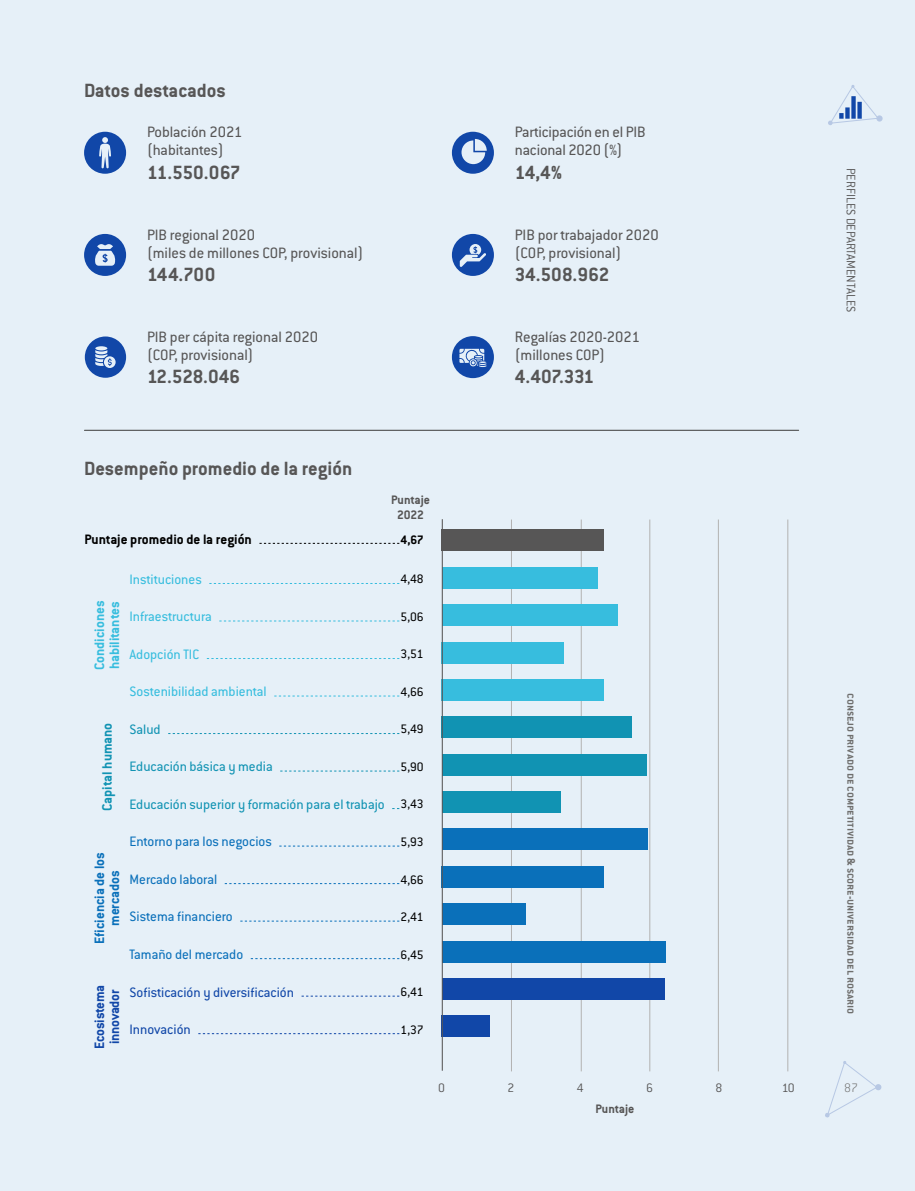
<style>
.page{position:relative;width:915px;height:1191px;background:#fff}
.page>*{position:absolute;margin:0;border:0;box-sizing:border-box;transform-origin:0 0}
.t1{font:700 21px "Conduit ITC Std";color:#575656}
.t2{font:16.5px/18.1px "Conduit ITC Std";color:#575656}
.t3{font:15px "Conduit ITC Std";color:#1193b3}
.t4{font:15px "Conduit ITC Std";color:#0a70ba}
.t5{font:15px "Conduit ITC Std";color:#37bdde}
.t6{font:15px "Conduit ITC Std";color:#1147a8}
.t7{font:700 15px "Conduit ITC Std";color:#000}
.t8{font:700 15px/15px "Conduit ITC Std";letter-spacing:-.01em;color:#37bdde}
.t9{font:700 15px/15px "Conduit ITC Std";color:#0a70ba;text-align:center}
.t10{font:700 15px/15px "Conduit ITC Std";letter-spacing:-.02em;color:#1147a8;text-align:center}
.t11{font:700 15px "Conduit ITC Std";color:#1193b3}
.t12{font:13.5px "Conduit ITC Std";color:#000}
.t13{font:300 13.5px "Conduit ITC Std";color:#575656}
.t14{font:700 13.5px/15px "Conduit ITC Std";letter-spacing:-.01em;color:#575656;text-align:center}
.t15{font:700 13.5px "Conduit ITC Std";color:#000}
.t16{font:200 13.5px "Conduit ITC Std";color:#6f6f6e}
.t17{font:700 12px "Conduit ITC Std";letter-spacing:-.01em;color:#6f6f6e}
.s1{font-size:13.5px;color:#000}
</style>
<div class="page">
<div style="left:0;top:0;width:914px;height:1191px;background:#e6f0f8"></div>
<hr style="left:84px;top:430px;width:714px;height:1px;background:#3c3c3b">
<svg style="left:452px;top:132px;width:42px;height:42px;background:#7495cd"></svg>
<svg style="left:84px;top:234px;width:42px;height:42px;background:#6388c6"></svg>
<svg style="left:84px;top:132px;width:42px;height:42px;background:#587fc2"></svg>
<svg style="left:452px;top:234px;width:42px;height:42px;background:#5a81c3"></svg>
<svg style="left:85px;top:336px;width:41px;height:42px;background:#5e84c4"></svg>
<svg style="left:452px;top:336px;width:42px;height:42px;background:#6186c6"></svg>
<hr style="left:787px;top:519px;width:1px;height:552px;background:#b2b2b1">
<hr style="left:717px;top:519px;width:1px;height:552px;background:#b2b2b1">
<hr style="left:649px;top:519px;width:1px;height:552px;background:#b2b2b1">
<hr style="left:580px;top:519px;width:1px;height:552px;background:#b2b2b1">
<hr style="left:511px;top:519px;width:1px;height:552px;background:#b2b2b1">
<svg style="left:259px;top:543px;width:140px;height:1px"></svg>
<svg style="left:209px;top:583px;width:190px;height:1px"></svg>
<svg style="left:219px;top:621px;width:180px;height:1px"></svg>
<svg style="left:207px;top:658px;width:192px;height:1px"></svg>
<svg style="left:274px;top:696px;width:125px;height:1px"></svg>
<svg style="left:168px;top:733px;width:231px;height:1px"></svg>
<svg style="left:280px;top:771px;width:119px;height:1px"></svg>
<svg style="left:279px;top:846px;width:120px;height:1px"></svg>
<svg style="left:225px;top:883px;width:174px;height:1px"></svg>
<svg style="left:240px;top:921px;width:159px;height:1px"></svg>
<svg style="left:251px;top:958px;width:148px;height:1px"></svg>
<svg style="left:301px;top:996px;width:98px;height:1px"></svg>
<svg style="left:198px;top:1033px;width:201px;height:1px"></svg>
<div style="left:441px;top:530px;width:162px;height:21px;background:#575656"></div>
<div style="left:441px;top:567px;width:156px;height:21px;background:#37bdde"></div>
<div style="left:441px;top:604px;width:176px;height:21px;background:#37bdde"></div>
<div style="left:441px;top:679px;width:162px;height:21px;background:#37bdde"></div>
<div style="left:441px;top:717px;width:190px;height:21px;background:#1193b3"></div>
<div style="left:441px;top:754px;width:205px;height:21px;background:#1193b3"></div>
<div style="left:441px;top:791px;width:119px;height:21px;background:#1193b3"></div>
<div style="left:441px;top:829px;width:206px;height:21px;background:#0a70ba"></div>
<div style="left:441px;top:866px;width:162px;height:21px;background:#0a70ba"></div>
<div style="left:441px;top:903px;width:84px;height:21px;background:#0a70ba"></div>
<div style="left:441px;top:941px;width:224px;height:21px;background:#0a70ba"></div>
<div style="left:441px;top:978px;width:223px;height:21px;background:#1147a8"></div>
<div style="left:441px;top:1015px;width:49px;height:22px;background:#1147a8"></div>
<div style="left:441px;top:642px;width:123px;height:21px;background:#37bdde"></div>
<hr style="left:441px;top:519px;width:1px;height:551px;background:#575656">
<svg style="left:827px;top:85px;width:55px;height:40px;background:#cadaed"></svg>
<svg style="left:824px;top:1060px;width:57px;height:57px;background:#e3edf6"></svg>
<p class="t1" style="left:84px;top:78px;width:143px">Datos destacados</p>
<p class="t2" style="left:147px;top:123px;width:97px">Población 2021 (habitantes)</p>
<p class="t1" style="left:147px;top:159px;width:95px">11.550.067</p>
<p class="t2" style="left:147px;top:225px;width:217px">PIB regional 2020<br>(miles de millones COP, provisional)</p>
<p class="t1" style="left:147px;top:261px;width:70px">144.700</p>
<p class="t2" style="left:147px;top:327px;width:172px">PIB per cápita regional 2020 (COP, provisional)</p>
<p class="t1" style="left:147px;top:364px;width:94px">12.528.046</p>
<p class="t2" style="left:514px;top:123px;width:132px">Participación en el PIB nacional 2020 (%)</p>
<p class="t1" style="left:514px;top:159px;width:49px">14,4%</p>
<p class="t2" style="left:514px;top:225px;width:145px">PIB por trabajador 2020 (COP, provisional)</p>
<p class="t1" style="left:514px;top:261px;width:96px">34.508.962</p>
<p class="t2" style="left:514px;top:327px;width:127px">Regalías 2020-2021 (millones COP)</p>
<p class="t1" style="left:514px;top:364px;width:81px">4.407.331</p>
<p class="t1" style="left:84px;top:456px;width:270px">Desempeño promedio de la región</p>
<p class="t14" style="left:391px;top:492px;width:40px">Puntaje<br>2022</p>
<p class="t7" style="left:84px;top:530px;width:169px">Puntaje promedio de la región</p>
<p class="t15" style="left:400px;top:531px;width:25px">4,67</p>
<p class="t8" style="left:91px;top:670px;width:71px;rotate:-90deg">Condiciones habilitantes</p>
<p class="t5" style="left:129px;top:570px;width:74px">Instituciones</p>
<p class="t12" style="left:400px;top:571px;width:25px">4,48</p>
<p class="t5" style="left:129px;top:607px;width:84px">Infraestructura</p>
<p class="t12" style="left:400px;top:608px;width:25px">5,06</p>
<p class="t5" style="left:129px;top:645px;width:71px">Adopción TIC</p>
<p class="t12" style="left:400px;top:646px;width:25px">3,51</p>
<p class="t5" style="left:129px;top:682px;width:139px">Sostenibilidad ambiental</p>
<p class="t12" style="left:400px;top:683px;width:25px">4,66</p>
<p class="t11" style="left:98px;top:810px;width:89px;rotate:-90deg">Capital humano</p>
<p class="t3" style="left:129px;top:720px;width:33px">Salud</p>
<p class="t12" style="left:400px;top:721px;width:25px">5,49</p>
<p class="t3" style="left:129px;top:757px;width:145px">Educación básica y media</p>
<p class="t12" style="left:400px;top:758px;width:25px">5,90</p>
<p class="t3" style="left:129px;top:795px;width:295px">Educación superior y formación para el trabajo <span class="s1">3,43</span></p>
<p class="t9" style="left:91px;top:944px;width:93px;rotate:-90deg">Eficiencia de los mercados</p>
<p class="t4" style="left:129px;top:832px;width:144px">Entorno para los negocios</p>
<p class="t12" style="left:400px;top:833px;width:25px">5,93</p>
<p class="t4" style="left:129px;top:870px;width:89px">Mercado laboral</p>
<p class="t12" style="left:400px;top:871px;width:25px">4,66</p>
<p class="t4" style="left:129px;top:907px;width:105px">Sistema financiero</p>
<p class="t12" style="left:400px;top:908px;width:25px">2,41</p>
<p class="t4" style="left:129px;top:945px;width:115px">Tamaño del mercado</p>
<p class="t12" style="left:400px;top:946px;width:25px">6,45</p>
<p class="t10" style="left:91px;top:1048px;width:65px;rotate:-90deg">Ecosistema innovador</p>
<p class="t6" style="left:129px;top:982px;width:166px">Sofisticación y diversificación</p>
<p class="t12" style="left:400px;top:983px;width:25px">6,41</p>
<p class="t6" style="left:129px;top:1020px;width:63px">Innovación</p>
<p class="t12" style="left:400px;top:1021px;width:25px">1,37</p>
<p class="t13" style="left:438px;top:1080px;width:8px">0</p>
<p class="t13" style="left:507px;top:1080px;width:8px">2</p>
<p class="t13" style="left:576px;top:1080px;width:8px">4</p>
<p class="t13" style="left:646px;top:1080px;width:8px">6</p>
<p class="t13" style="left:715px;top:1080px;width:8px">8</p>
<p class="t13" style="left:781px;top:1080px;width:14px">10</p>
<p class="t14" style="left:595px;top:1101px;width:40px">Puntaje</p>
<p class="t13" style="left:858px;top:168px;width:146px;rotate:90deg">PERFILES DEPARTAMENTALES</p>
<p class="t17" style="left:858px;top:693px;width:322px;rotate:90deg">consejo privado de competitividad &amp; score-universidad del rosario</p>
<p class="t16" style="left:844px;top:1079px;width:15px">87</p>
</div>
